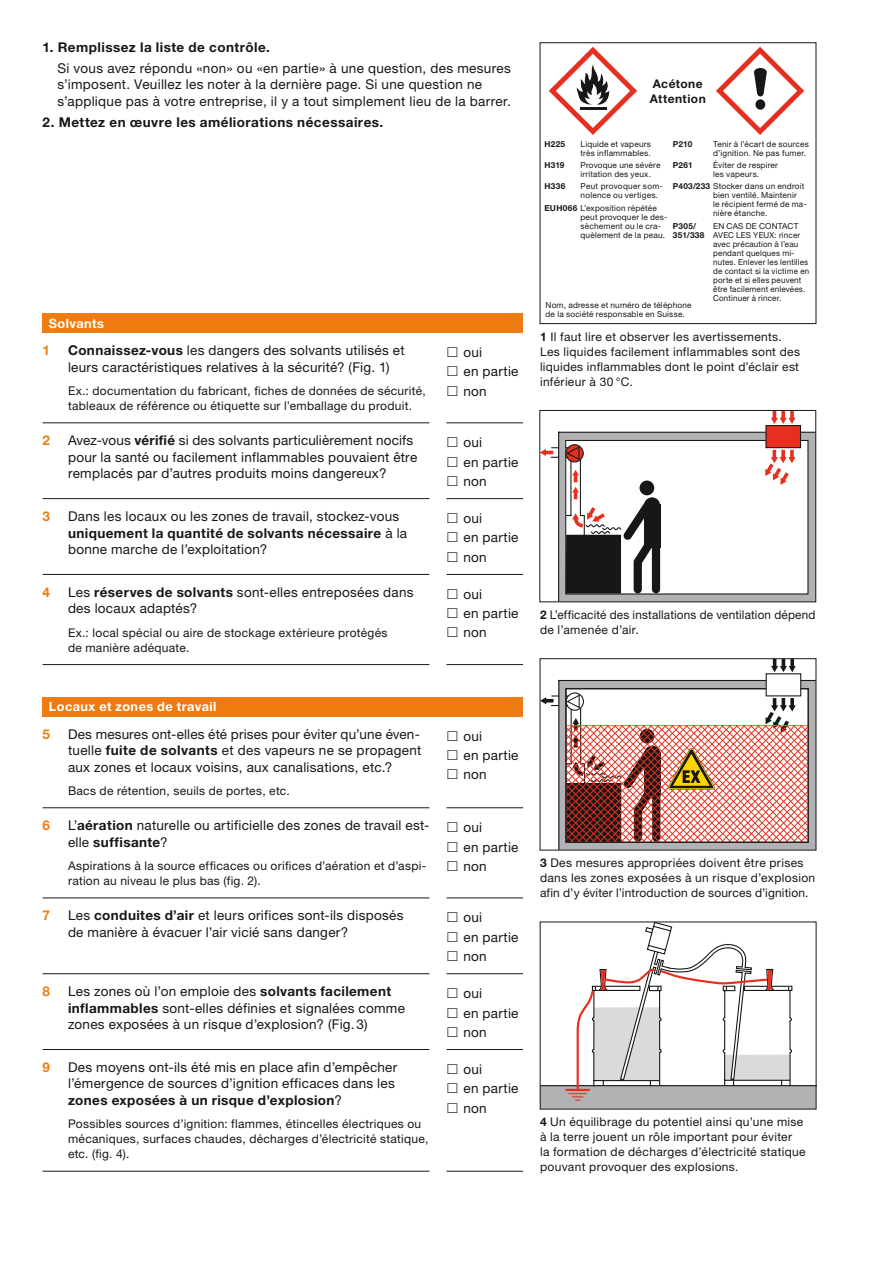
<style>
.page{position:relative;width:893px;height:1263px;background:#fff}
.page>*{position:absolute;margin:0;border:0;box-sizing:border-box;transform-origin:0 0}
.t1{font:13.5px/19.2px "Helvetica Neue LT Std";letter-spacing:.02em;color:#181716}
.t2{font:700 13.5px "Helvetica Neue LT Std";letter-spacing:.035em;color:#181716}
.t3{font:700 13.5px "Helvetica Neue LT Std";color:#ef7c11}
.t4{font:700 12.75px "Helvetica Neue LT Std";letter-spacing:.035em;color:#fff}
.t5{font:12px/15px "Helvetica Neue LT Std";letter-spacing:.025em;color:#181716}
.t6{font:700 12px/15px "Helvetica Neue LT Std";letter-spacing:.035em;color:#181716}
.t7{font:8.25px/9px "Helvetica Neue LT Std";letter-spacing:.02em;color:#181716}
.t8{font:700 8.25px "Helvetica Neue LT Std";letter-spacing:.035em;color:#181716}
.s1{font-weight:700}
</style>
<div class="page">
<div style="left:766px;top:426px;width:34px;height:22px;background:#e6301f"></div>
<div style="left:765px;top:425px;width:36px;height:23px;border:1px solid #181716"></div>
<svg style="left:771px;top:412px;width:25px;height:12px"></svg>
<svg style="left:542px;top:431px;width:272px;height:169px"></svg>
<div style="left:540px;top:410px;width:276px;height:192px;border:1px solid #181716"></div>
<svg style="left:771px;top:660px;width:25px;height:12px"></svg>
<svg style="left:542px;top:679px;width:272px;height:169px"></svg>
<div style="left:540px;top:658px;width:276px;height:192px;border:1px solid #181716"></div>
<div style="left:540px;top:1086px;width:276px;height:23px;background:#b1b2b3"></div>
<svg style="left:542px;top:924px;width:272px;height:163px"></svg>
<hr style="left:565px;top:1089px;width:25px;height:2px;background:#e6301f">
<svg style="left:568px;top:946px;width:222px;height:155px"></svg>
<div style="left:43px;top:313px;width:480px;height:20px;background:#ef7c11"></div>
<hr style="left:446px;top:422px;width:77px;height:1px;background:#181716">
<hr style="left:446px;top:498px;width:77px;height:1px;background:#181716">
<hr style="left:446px;top:574px;width:77px;height:1px;background:#181716">
<hr style="left:446px;top:664px;width:77px;height:1px;background:#181716">
<hr style="left:43px;top:422px;width:386px;height:1px;background:#181716">
<hr style="left:43px;top:498px;width:386px;height:1px;background:#181716">
<hr style="left:43px;top:574px;width:386px;height:1px;background:#181716">
<hr style="left:43px;top:664px;width:386px;height:1px;background:#181716">
<div style="left:43px;top:697px;width:480px;height:19px;background:#ef7c11"></div>
<hr style="left:446px;top:897px;width:77px;height:1px;background:#181716">
<hr style="left:446px;top:973px;width:77px;height:1px;background:#181716">
<hr style="left:446px;top:1049px;width:77px;height:1px;background:#181716">
<hr style="left:446px;top:1171px;width:77px;height:1px;background:#181716">
<hr style="left:446px;top:807px;width:77px;height:1px;background:#181716">
<hr style="left:43px;top:807px;width:386px;height:1px;background:#181716">
<hr style="left:43px;top:897px;width:386px;height:1px;background:#181716">
<hr style="left:43px;top:973px;width:386px;height:1px;background:#181716">
<hr style="left:43px;top:1049px;width:386px;height:1px;background:#181716">
<hr style="left:43px;top:1171px;width:386px;height:1px;background:#181716">
<svg style="left:549px;top:47px;width:88px;height:88px"></svg>
<svg style="left:716px;top:47px;width:88px;height:88px"></svg>
<p class="t2" style="left:43px;top:39px;width:229px">1. Remplissez la liste de contrôle.</p>
<p class="t1" style="left:57px;top:60px;width:455px;line-height:16.5px">Si vous avez répondu «non» ou «en partie» à une question, des mesures s’imposent. Veuillez les noter à la dernière page. Si une question ne s’applique pas à votre entreprise, il y a tout simplement lieu de la barrer.</p>
<p class="t2" style="left:43px;top:113px;width:342px">2. Mettez en œuvre les améliorations nécessaires.</p>
<p class="t4" style="left:49px;top:315px;width:57px">Solvants</p>
<p class="t3" style="left:43px;top:342px;width:9px">1</p>
<p class="t1" style="left:68px;top:342px;width:338px;line-height:16.5px"><span class="s1">Connaissez-vous</span> les dangers des solvants utilisés et leurs caractéristiques relatives à la sécurité? (Fig. 1)</p>
<p class="t5" style="left:68px;top:383px;width:359px">Ex.: documentation du fabricant, fiches de données de sécurité, tableaux de référence ou étiquette sur l’emballage du produit.</p>
<p class="t1" style="left:463px;top:343px;width:57px">oui<br>en partie non</p>
<p class="t3" style="left:43px;top:432px;width:9px">2</p>
<p class="t1" style="left:68px;top:432px;width:351px;line-height:16.5px">Avez-vous <span class="s1">vérifié</span> si des solvants particulièrement nocifs pour la santé ou facilement inflammables pouvaient être remplacés par d’autres produits moins dangereux?</p>
<p class="t1" style="left:463px;top:433px;width:57px">oui<br>en partie non</p>
<p class="t3" style="left:43px;top:508px;width:9px">3</p>
<p class="t1" style="left:68px;top:508px;width:341px;line-height:16.5px">Dans les locaux ou les zones de travail, stockez-vous <span class="s1">uniquement la quantité de solvants nécessaire</span> à la bonne marche de l’exploitation?</p>
<p class="t1" style="left:463px;top:508px;width:57px">oui<br>en partie non</p>
<p class="t3" style="left:43px;top:584px;width:9px">4</p>
<p class="t1" style="left:68px;top:583px;width:347px;line-height:16.5px">Les <span class="s1">réserves de solvants</span> sont-elles entreposées dans des locaux adaptés?</p>
<p class="t5" style="left:68px;top:625px;width:321px">Ex.: local spécial ou aire de stockage extérieure protégés de manière adéquate.</p>
<p class="t1" style="left:463px;top:584px;width:57px">oui<br>en partie non</p>
<p class="t4" style="left:49px;top:699px;width:169px">Locaux et zones de travail</p>
<p class="t3" style="left:43px;top:725px;width:9px">5</p>
<p class="t1" style="left:68px;top:725px;width:355px;line-height:16.5px;text-align:justify">Des mesures ont-elles été prises pour éviter qu’une éven&shy;tuelle <span class="s1">fuite de solvants</span> et des vapeurs ne se propagent aux zones et locaux voisins, aux canalisations, etc.?</p>
<p class="t5" style="left:68px;top:783px;width:223px">Bacs de rétention, seuils de portes, etc.</p>
<p class="t3" style="left:43px;top:817px;width:9px">6</p>
<p class="t1" style="left:68px;top:817px;width:363px;line-height:16.5px">L’<span class="s1">aération</span> naturelle ou artificielle des zones de travail est&shy;elle <span class="s1">suffisante</span>?</p>
<p class="t5" style="left:68px;top:858px;width:360px">Aspirations à la source efficaces ou orifices d’aération et d’aspi&shy;ration au niveau le plus bas (fig. 2).</p>
<p class="t1" style="left:463px;top:726px;width:57px">oui<br>en partie non</p>
<p class="t1" style="left:463px;top:818px;width:57px">oui<br>en partie non</p>
<p class="t3" style="left:43px;top:907px;width:9px">7</p>
<p class="t1" style="left:68px;top:907px;width:337px;line-height:16.5px">Les <span class="s1">conduites d’air</span> et leurs orifices sont-ils disposés de manière à évacuer l’air vicié sans danger?</p>
<p class="t1" style="left:463px;top:908px;width:57px">oui<br>en partie non</p>
<p class="t3" style="left:43px;top:983px;width:9px">8</p>
<p class="t1" style="left:68px;top:983px;width:338px;line-height:16.5px">Les zones où l’on emploie des <span class="s1">solvants facilement inflammables</span> sont-elles définies et signalées comme zones exposées à un risque d’explosion? (Fig. 3)</p>
<p class="t1" style="left:463px;top:984px;width:57px">oui<br>en partie non</p>
<p class="t3" style="left:43px;top:1059px;width:9px">9</p>
<p class="t1" style="left:68px;top:1059px;width:331px;line-height:16.5px">Des moyens ont-ils été mis en place afin d’empêcher l’émergence de sources d’ignition efficaces dans les <span class="s1">zones exposées à un risque d’explosion</span>?</p>
<p class="t5" style="left:68px;top:1116px;width:362px">Possibles sources d’ignition: flammes, étincelles électriques ou mécaniques, surfaces chaudes, décharges d’électricité statique, etc. (fig. 4).</p>
<p class="t1" style="left:463px;top:1059px;width:57px">oui<br>en partie non</p>
<p class="t6" style="left:650px;top:76px;width:58px">Acétone<br>Attention</p>
<p class="t8" style="left:673px;top:139px;width:21px">P210</p>
<p class="t7" style="left:713px;top:139px;width:97px">Tenir à l’écart de sources d’ignition. Ne pas fumer.</p>
<p class="t8" style="left:673px;top:160px;width:21px">P261</p>
<p class="t7" style="left:713px;top:161px;width:66px">Éviter de respirer les vapeurs.</p>
<p class="t7" style="left:713px;top:182px;width:95px;text-indent:-40px"><span class="s1">P403/233</span> Stocker dans un endroit bien ventilé. Maintenir<br>le récipient fermé de ma&shy;nière étanche.</p>
<p class="t8" style="left:673px;top:220px;width:25px">P305/</p>
<p class="t7" style="left:713px;top:221px;width:87px">EN CAS DE CONTACT</p>
<p class="t7" style="left:673px;top:230px;width:129px"><span class="s1">351/338</span> AVEC LES YEUX: rincer</p>
<p class="t7" style="left:713px;top:239px;width:87px">avec précaution à l’eau</p>
<p class="t7" style="left:713px;top:248px;width:83px">pendant quelques mi-</p>
<p class="t7" style="left:713px;top:257px;width:97px">nutes. Enlever les lentilles</p>
<p class="t7" style="left:713px;top:266px;width:98px">de contact si la victime en</p>
<p class="t7" style="left:713px;top:275px;width:90px">porte et si elles peuvent</p>
<p class="t7" style="left:713px;top:284px;width:94px">être facilement enlevées.</p>
<p class="t7" style="left:713px;top:293px;width:70px">Continuer à rincer.</p>
<p class="t8" style="left:544px;top:139px;width:22px">H225</p>
<p class="t7" style="left:580px;top:139px;width:72px">Liquide et vapeurs très inflammables.</p>
<p class="t8" style="left:544px;top:160px;width:22px">H319</p>
<p class="t7" style="left:580px;top:161px;width:82px">Provoque une sévère irritation des yeux.</p>
<p class="t8" style="left:544px;top:181px;width:23px">H336</p>
<p class="t7" style="left:580px;top:182px;width:84px">Peut provoquer som&shy;nolence ou vertiges.</p>
<p class="t7" style="left:580px;top:203px;width:88px;text-indent:-36px"><span class="s1">EUH066</span> L’exposition répétée peut provoquer le des&shy;sèchement ou le cra&shy;quèlement de la peau.</p>
<p class="t7" style="left:546px;top:301px;width:148px">Nom, adresse et numéro de téléphone de la société responsable en Suisse.</p>
<p class="t5" style="left:540px;top:329px;width:262px"><span class="s1">1</span> Il faut lire et observer les avertissements.<br>Les liquides facilement inflammables sont des liquides inflammables dont le point d’éclair est inférieur à 30 °C.</p>
<p class="t5" style="left:540px;top:607px;width:277px"><span class="s1">2</span> L’efficacité des installations de ventilation dépend de l’amenée d’air.</p>
<p class="t5" style="left:540px;top:855px;width:277px"><span class="s1">3</span> Des mesures appropriées doivent être prises dans les zones exposées à un risque d’explosion afin d’y éviter l’introduction de sources d’ignition.</p>
<p class="t5" style="left:540px;top:1114px;width:267px"><span class="s1">4</span> Un équilibrage du potentiel ainsi qu’une mise à la terre jouent un rôle important pour éviter<br>la formation de décharges d’électricité statique pouvant provoquer des explosions.</p>
</div>
